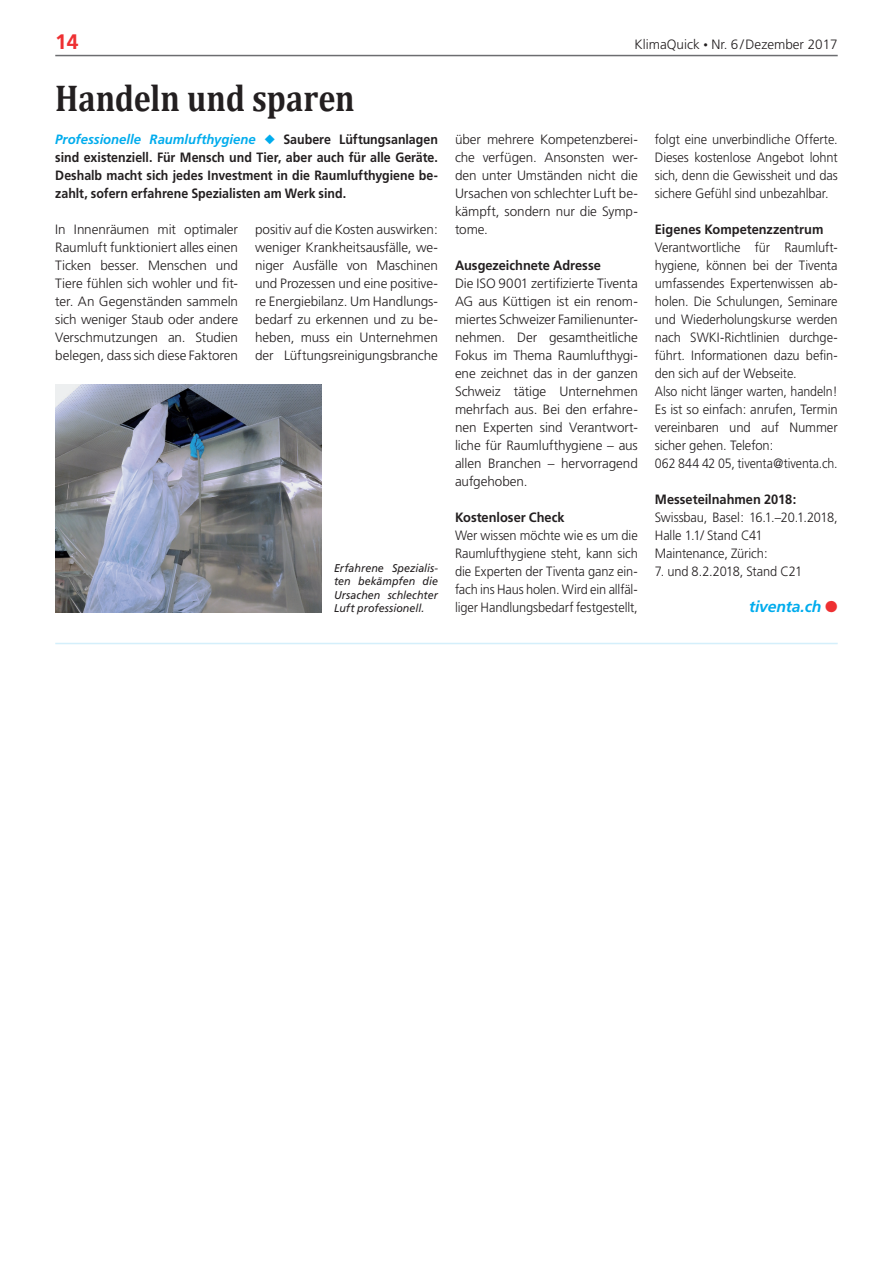
<style>
.page{position:relative;width:893px;height:1263px;background:#fff}
.page>*{position:absolute;margin:0;border:0;box-sizing:border-box;transform-origin:0 0}
.t1{font:700 37.5px "Cambria";letter-spacing:-.005em;color:#231f20;scale:.86 1}
.t2{font:700 21px "Frutiger";color:#ee3032}
.t3{font:italic 700 15.75px "Frutiger";letter-spacing:-.01em;color:#00aced}
.t4{font:300 13.5px/18px "Frutiger";letter-spacing:-.005em;color:#231f20;text-align:justify}
.t5{font:300 13.5px/18px "Frutiger";letter-spacing:-.005em;color:#231f20;text-align:justify;scale:.95 1}
.t6{font:700 13.5px/18px "Frutiger";color:#231f20;text-align:justify;scale:.92 1}
.t7{font:700 13.5px "Frutiger";color:#231f20;scale:.95 1}
.t8{font:italic 11.25px/13.5px "Frutiger";letter-spacing:.005em;color:#231f20;text-align:justify;scale:.95 1}
.s1{font-size:9px}
.s2{font-style:italic;color:#00aced}
.s3{color:#00aced}
.s4{color:#ee3032}
</style>
<div class="page">
<hr style="left:55px;top:55px;width:783px;height:1px;background:#6c6d70">
<hr style="left:55px;top:643px;width:783px;height:1px;background:#d4effb">
<img style="left:55px;top:384px;width:266px;height:228px">
<h2 class="t2" style="left:55px;top:30px;width:25px">14</h2>
<p class="t4" style="left:634px;top:36px;width:205px">KlimaQuick <span class="s1">•</span> Nr. 6/Dezember 2017</p>
<h1 class="t1" style="left:55px;top:72px;width:350px">Handeln und sparen</h1>
<p class="t6" style="left:55px;top:130px;width:417px"><span class="s2">Professionelle Raumlufthygiene</span> <span class="s3">◆</span> Saubere Lüftungsanlagen sind existenziell. Für Mensch und Tier, aber auch für alle Geräte.<br>Deshalb macht sich jedes Investment in die Raumlufthygiene be&shy;zahlt, sofern erfahrene Spezialisten am Werk sind.</p>
<p class="t4" style="left:55px;top:220px;width:184px">In Innenräumen mit optimaler Raumluft funktioniert alles einen Ticken besser. Menschen und Tiere fühlen sich wohler und fit&shy;ter. An Gegenständen sammeln sich weniger Staub oder andere Verschmutzungen an. Studien belegen, dass sich diese Faktoren</p>
<p class="t4" style="left:255px;top:220px;width:184px">positiv auf die Kosten auswirken: weniger Krankheitsausfälle, we&shy;niger Ausfälle von Maschinen und Prozessen und eine positive&shy;re Energiebilanz. Um Handlungs&shy;bedarf zu erkennen und zu be&shy;heben, muss ein Unternehmen der Lüftungsreinigungsbranche</p>
<p class="t8" style="left:334px;top:561px;width:111px">Erfahrene Spezialis&shy;ten bekämpfen die Ursachen schlechter Luft professionell.</p>
<p class="t4" style="left:455px;top:130px;width:184px">über mehrere Kompetenzberei&shy;che verfügen. Ansonsten wer&shy;den unter Umständen nicht die Ursachen von schlechter Luft be&shy;kämpft, sondern nur die Symp&shy;tome.</p>
<p class="t7" style="left:455px;top:257px;width:155px">Ausgezeichnete Adresse</p>
<p class="t4" style="left:455px;top:274px;width:184px">Die ISO 9001 zertifizierte Tiventa AG aus Küttigen ist ein renom&shy;miertes Schweizer Familienunter&shy;nehmen. Der gesamtheitliche Fokus im Thema Raumlufthygi&shy;ene zeichnet das in der ganzen Schweiz tätige Unternehmen mehrfach aus. Bei den erfahre&shy;nen Experten sind Verantwort&shy;liche für Raumlufthygiene – aus allen Branchen – hervorragend aufgehoben.</p>
<p class="t7" style="left:455px;top:509px;width:117px">Kostenloser Check</p>
<p class="t5" style="left:455px;top:526px;width:194px">Wer wissen möchte wie es um die Raumlufthygiene steht, kann sich die Experten der Tiventa ganz ein&shy;fach ins Haus holen. Wird ein allfäl&shy;liger Handlungsbedarf festgestellt,</p>
<p class="t5" style="left:655px;top:130px;width:194px">folgt eine unverbindliche Offerte.<br>Dieses kostenlose Angebot lohnt sich, denn die Gewissheit und das sichere Gefühl sind unbezahlbar.</p>
<p class="t7" style="left:655px;top:221px;width:179px">Eigenes Kompetenzzentrum</p>
<p class="t5" style="left:655px;top:238px;width:194px;text-align:left">Verantwortliche für Raumluft&shy;hygiene, können bei der Tiventa umfassendes Expertenwissen ab&shy;holen. Die Schulungen, Seminare und Wiederholungskurse werden nach SWKI-Richtlinien durchge&shy;führt. Informationen dazu befin&shy;den sich auf der Webseite.<br>Also nicht länger warten, handeln!<br>Es ist so einfach: anrufen, Termin vereinbaren und auf Nummer sicher gehen. Telefon:<br>062 844 42 05, tiventa@tiventa.ch.</p>
<p class="t7" style="left:655px;top:491px;width:150px">Messeteilnahmen 2018:</p>
<p class="t5" style="left:655px;top:508px;width:194px;text-align:left">Swissbau, Basel: 16.1.–20.1.2018,<br>Halle 1.1/ Stand C41<br>Maintenance, Zürich:</p>
<p class="t5" style="left:655px;top:562px;width:157px">7. und 8.2.2018, Stand C21</p>
<p class="t3" style="left:749px;top:597px;width:90px">tiventa.ch <span class="s4">●</span></p>
</div>
